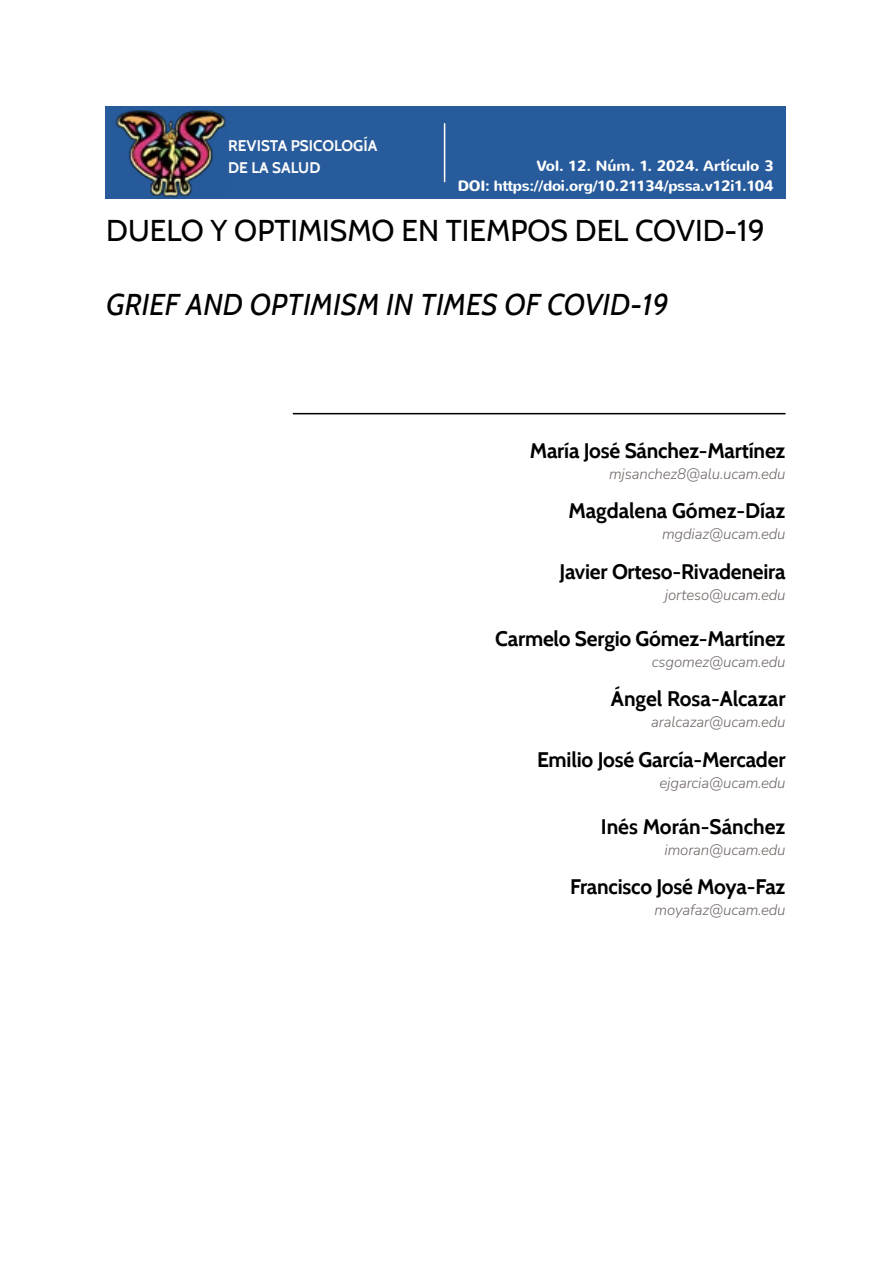
<style>
.page{position:relative;width:893px;height:1263px;background:#fff}
.page>*{position:absolute;margin:0;border:0;box-sizing:border-box;transform-origin:0 0}
.t1{font:30px "Cabin";color:#000}
.t2{font:italic 30px "Cabin";color:#000}
.t3{font:700 21px "Cabin";letter-spacing:-.01em;color:#000}
.t4{font:700 15.3px/22.5px "Cabin";color:#fbfbfb}
.t5{font:italic 300 15px "Nunito";letter-spacing:-.01em;color:#6f6765}
.t6{font:700 15px "Nunito";letter-spacing:-.02em;color:#fff}
</style>
<div class="page">
<div style="left:105px;top:106px;width:680px;height:93px;background:#275b9b"></div>
<hr style="left:293px;top:413px;width:492px;height:1px;background:#000">
<hr style="left:444px;top:123px;width:1px;height:59px;background:#fff">
<img style="left:115px;top:110px;width:111px;height:88px">
<p class="t4" style="left:228px;top:134px;width:151px">REVISTA PSICOLOGÍA<br>DE LA SALUD</p>
<p class="t6" style="left:536px;top:156px;width:239px">Vol. 12. Núm. 1. 2024. Artículo 3</p>
<p class="t6" style="left:458px;top:176px;width:317px">DOI: https://doi.org/10.21134/pssa.v12i1.104</p>
<h1 class="t1" style="left:106px;top:212px;width:660px">DUELO Y OPTIMISMO EN TIEMPOS DEL COVID-19</h1>
<h1 class="t2" style="left:106px;top:286px;width:564px">GRIEF AND OPTIMISM IN TIMES OF COVID-19</h1>
<p class="t3" style="left:530px;top:438px;width:257px">María José Sánchez-Martínez</p>
<p class="t5" style="left:609px;top:463px;width:178px">mjsanchez8@alu.ucam.edu</p>
<p class="t3" style="left:568px;top:498px;width:219px">Magdalena Gómez-Díaz</p>
<p class="t5" style="left:662px;top:524px;width:125px">mgdiaz@ucam.edu</p>
<p class="t3" style="left:559px;top:559px;width:227px">Javier Orteso-Rivadeneira</p>
<p class="t5" style="left:665px;top:584px;width:122px">jorteso@ucam.edu</p>
<p class="t3" style="left:495px;top:626px;width:292px">Carmelo Sergio Gómez-Martínez</p>
<p class="t5" style="left:652px;top:651px;width:135px">csgomez@ucam.edu</p>
<p class="t3" style="left:611px;top:686px;width:176px">Ángel Rosa-Alcazar</p>
<p class="t5" style="left:651px;top:712px;width:136px">aralcazar@ucam.edu</p>
<p class="t3" style="left:537px;top:746px;width:250px">Emilio José García-Mercader</p>
<p class="t5" style="left:659px;top:772px;width:128px">ejgarcia@ucam.edu</p>
<p class="t3" style="left:601px;top:814px;width:186px">Inés Morán-Sánchez</p>
<p class="t5" style="left:664px;top:839px;width:123px">imoran@ucam.edu</p>
<p class="t3" style="left:570px;top:874px;width:217px">Francisco José Moya-Faz</p>
<p class="t5" style="left:655px;top:899px;width:132px">moyafaz@ucam.edu</p>
</div>
